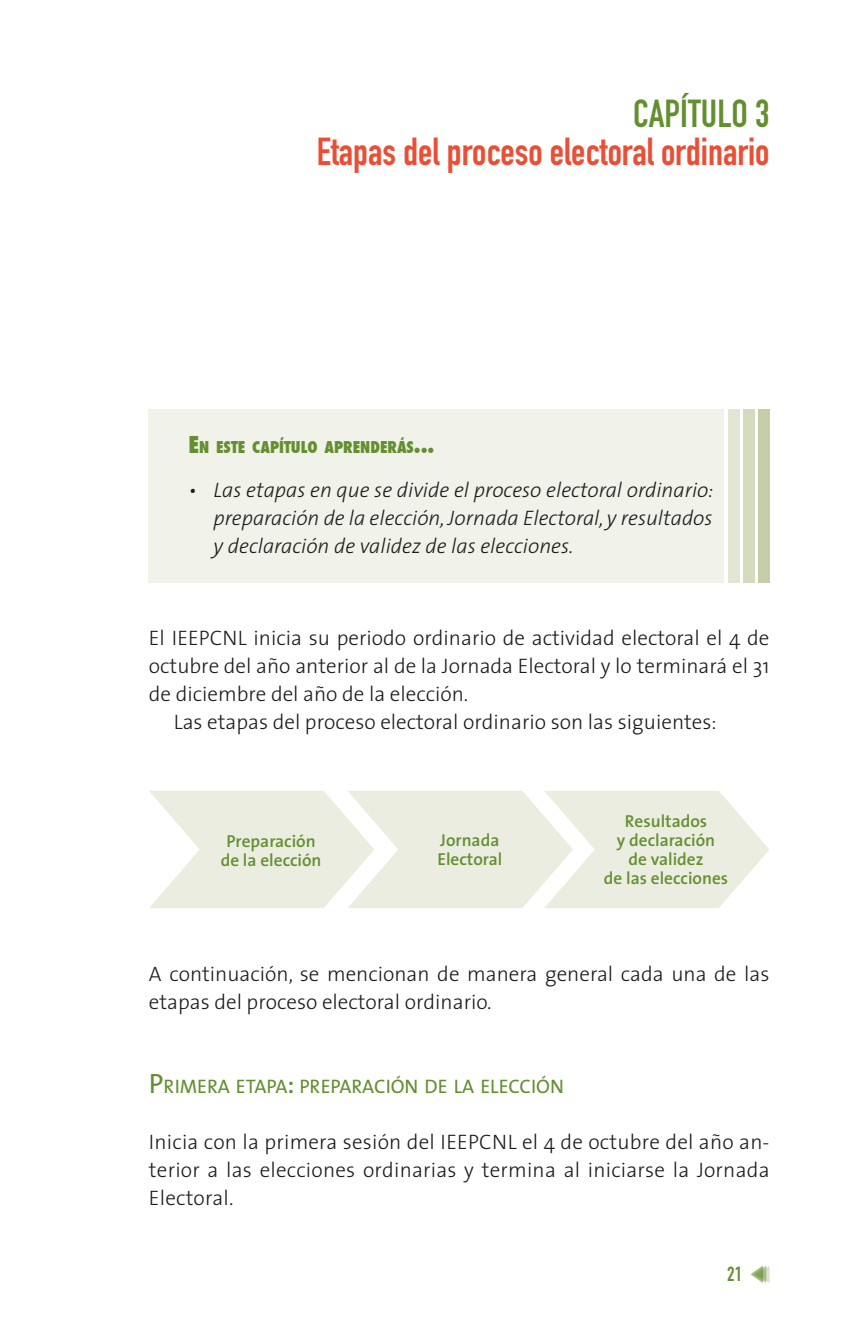
<style>
.page{position:relative;width:844px;height:1340px;background:#fff}
.page>*{position:absolute;margin:0;border:0;box-sizing:border-box;transform-origin:0 0}
.t1{font:700 38.5px "DIN Condensed";color:#e94f35}
.t2{font:700 38.5px "DIN Condensed";color:#638f31}
.t3{font:300 21px/28px "The Sans";color:#1d1d1b;text-align:justify}
.t4{font:italic 300 21px/28px "The Sans";color:#1d1d1b;text-align:justify}
.t5{font:700 20.12px "DIN Condensed";color:#638f31}
.t6{font:19.6px "The Sans";color:#638f31}
.t7{font:600 17.32px "The Sans";color:#638f31}
.t8{font:800 condensed 15.92px "Futura";color:#638f31}
.s1{font-size:22.75px}
.s2{font-size:28px}
</style>
<div class="page">
<svg style="left:751px;top:1266px;width:18px;height:16px"></svg>
<div style="left:149px;top:410px;width:574px;height:173px;background:#f1f3ea"></div>
<div style="left:728px;top:410px;width:11px;height:173px;background:#e2e6d5"></div>
<div style="left:743px;top:410px;width:11px;height:173px;background:#d3dabe"></div>
<div style="left:758px;top:410px;width:11px;height:173px;background:#c5cea9"></div>
<svg style="left:149px;top:791px;width:620px;height:117px"></svg>
<p class="t2" style="left:633px;top:87px;width:138px">CAPÍTULO 3</p>
<p class="t1" style="left:316px;top:126px;width:454px">Etapas del proceso electoral ordinario</p>
<p class="t8" style="left:189px;top:437px;width:247px"><span class="s1">E</span>N ESTE CAPÍTULO APRENDERÁS<span class="s1">...</span></p>
<p class="t4" style="left:213px;top:475px;width:501px;text-indent:-25px">• Las etapas en que se divide el proceso electoral ordinario: preparación de la elección, Jornada Electoral, y resultados y declaración de validez de las elecciones.</p>
<p class="t3" style="left:149px;top:623px;width:622px">El IEEPCNL inicia su periodo ordinario de actividad electoral el 4 de octubre del año anterior al de la Jornada Electoral y lo terminará el 31 de diciembre del año de la elección.</p>
<p class="t3" style="left:174px;top:707px;width:544px">Las etapas del proceso electoral ordinario son las siguientes:</p>
<p class="t7" style="left:226px;top:826px;width:91px">Preparación</p>
<p class="t7" style="left:221px;top:845px;width:102px">de la elección</p>
<p class="t7" style="left:440px;top:826px;width:61px">Jornada</p>
<p class="t7" style="left:437px;top:845px;width:66px">Electoral</p>
<p class="t7" style="left:624px;top:807px;width:84px">Resultados</p>
<p class="t7" style="left:616px;top:826px;width:100px">y declaración</p>
<p class="t7" style="left:628px;top:845px;width:76px">de validez</p>
<p class="t7" style="left:603px;top:863px;width:126px">de las elecciones</p>
<p class="t3" style="left:149px;top:959px;width:622px">A continuación, se mencionan de manera general cada una de las etapas del proceso electoral ordinario.</p>
<p class="t6" style="left:149px;top:1070px;width:416px"><span class="s2">P</span>RIMERA ETAPA<span class="s2">:</span> PREPARACIÓN DE LA ELECCIÓN</p>
<p class="t3" style="left:149px;top:1127px;width:622px">Inicia con la primera sesión del IEEPCNL el 4 de octubre del año an&shy;terior a las elecciones ordinarias y termina al iniciarse la Jornada Electoral.</p>
<p class="t5" style="left:727px;top:1260px;width:16px">21</p>
</div>
